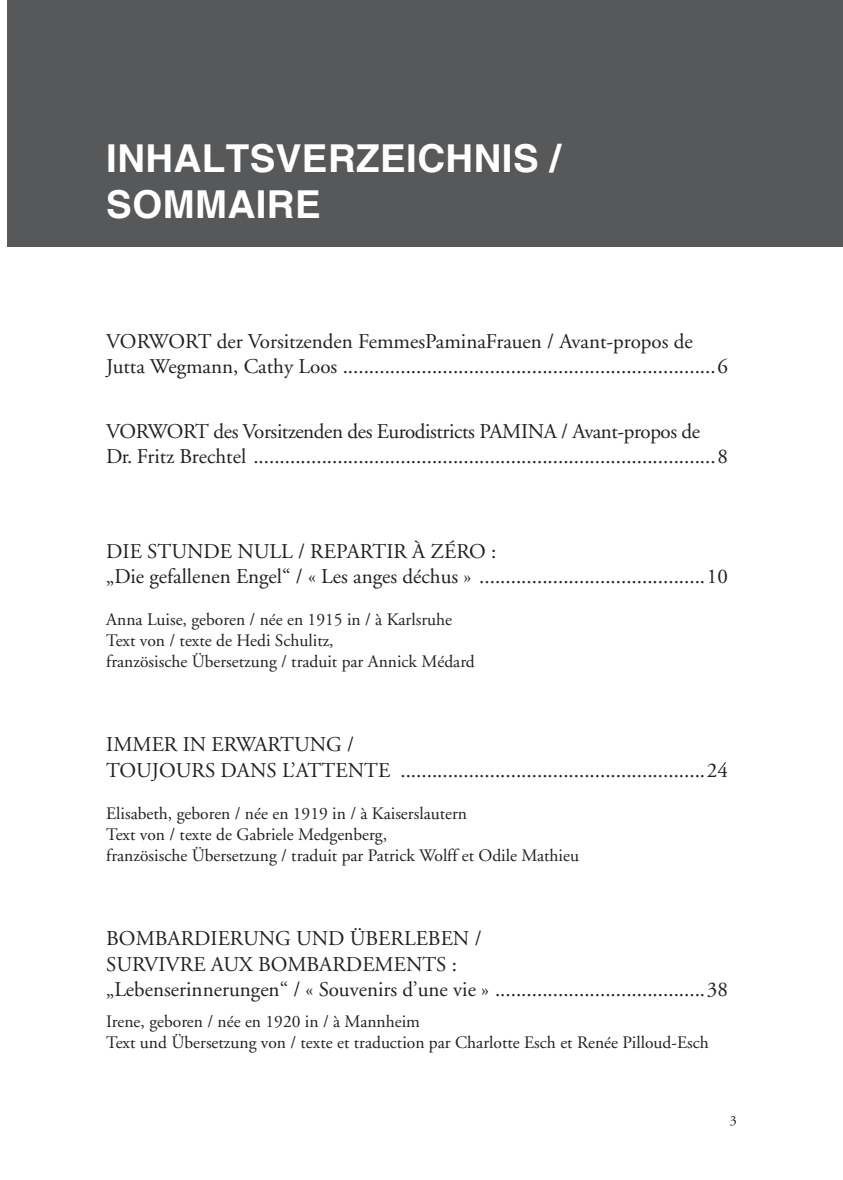
<style>
.page{position:relative;width:843px;height:1180px;background:#fff}
.page>*{position:absolute;margin:0;border:0;box-sizing:border-box;transform-origin:0 0}
.t1{font:700 38.5px "Helvetica";letter-spacing:.01em;color:#fff}
.t2{font:21px/25.2px "Adobe Garamond";color:#231f20}
.t3{font:21px/25.2px "Adobe Garamond";letter-spacing:-.02em;color:#231f20}
.t4{font:17.5px/21px "Adobe Garamond";color:#231f20}
.t5{font:14px "Adobe Garamond";color:#231f20}
</style>
<div class="page">
<div style="left:7px;top:0;width:835px;height:247px;background:#57585a"></div>
<h1 class="t1" style="left:106px;top:134px;width:389px">INHALTSVERZEICHNIS</h1>
<h1 class="t1" style="left:550px;top:134px;width:12px">/</h1>
<h1 class="t1" style="left:106px;top:181px;width:54px">SOMMAIR</h1>
<h1 class="t1" style="left:295px;top:181px;width:27px">E</h1>
<p class="t2" style="left:106px;top:329px;width:623px;text-indent:111px">der Vorsitzenden FemmesPaminaFrauen / Avant-propos de<br>Jutta Wegmann, Cathy Loos .......................................................................6</p>
<p class="t2" style="left:106px;top:329px;width:30px">Vorwort</p>
<p class="t2" style="left:106px;top:419px;width:29px">Vorwort</p>
<p class="t3" style="left:213px;top:419px;width:291px">des Vorsitzenden des Eurodistricts Pamina</p>
<p class="t3" style="left:106px;top:419px;width:623px;text-indent:455px">/ Avant-propos de<br>Dr. Fritz Brechtel ........................................................................................8</p>
<p class="t2" style="left:106px;top:539px;width:623px">DIE STUNDE NULL / REPARTIR À ZéRO :<br>„Die gefallenen Engel“ / « Les anges déchus » ...........................................10</p>
<p class="t4" style="left:106px;top:609px;width:370px">Anna Luise, geboren / née en 1915 in / à Karlsruhe<br>Text von / texte de Hedi Schulitz,<br>französische Übersetzung / traduit par Annick Médard</p>
<p class="t2" style="left:106px;top:733px;width:623px">IMMER IN ERWARTUNG /<br>TOUJOURS DANS L’ATTENTE ..........................................................24</p>
<p class="t4" style="left:106px;top:803px;width:474px">Elisabeth, geboren / née en 1919 in / à Kaiserslautern<br>Text von / texte de Gabriele Medgenberg,<br>französische Übersetzung / traduit par Patrick Wolff et Odile Mathieu</p>
<p class="t2" style="left:106px;top:927px;width:623px">BOMBARDIERUNG UND ÜBERLEBEN /<br>SURVIVRE AUX BOMBARDEMENTS :<br>„Lebenserinnerungen“ / « Souvenirs d’une vie » ........................................38</p>
<p class="t4" style="left:106px;top:1011px;width:604px">Irene, geboren / née en 1920 in / à Mannheim<br>Text und Übersetzung von / texte et traduction par Charlotte Esch et Renée Pilloud-Esch</p>
<p class="t5" style="left:729px;top:1113px;width:8px">3</p>
</div>
